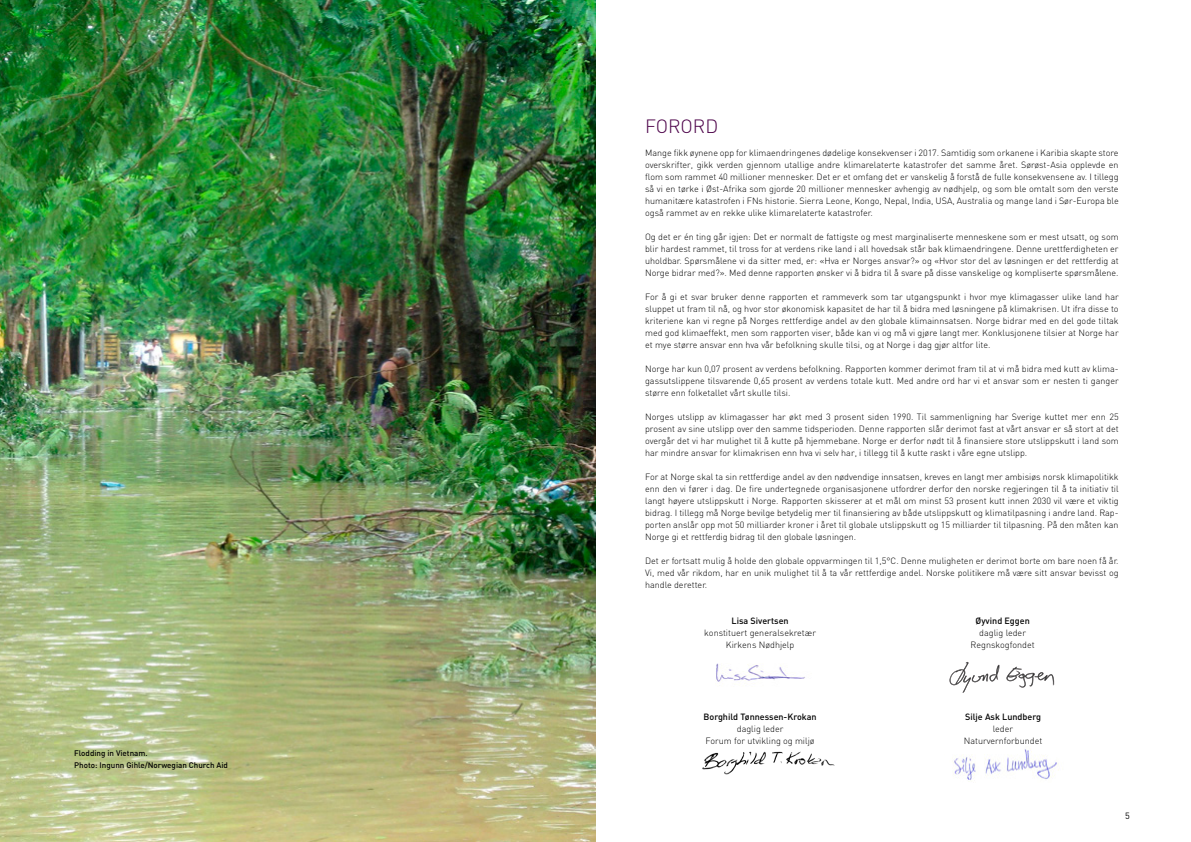
<style>
.page{position:relative;width:1191px;height:842px;background:#fff}
.page>*{position:absolute;margin:0;border:0;box-sizing:border-box;transform-origin:0 0}
.STOR_TITTEL{font:300 19px "DIN";color:#4b0048}
.Brødtekst{font:300 9px/12px "DIN";color:#000;text-align:justify}
.Brødtekst-2{font:500 9px "DIN";color:#000}
.t1{font:9px "DIN";color:#000}
.Brødtekst-3{font:500 8px "DIN";color:#000}
.s1{font-weight:500}
</style>
<div class="page">
<img style="left:952px;top:748px;width:107px;height:34px">
<img style="left:716px;top:663px;width:89px;height:20px">
<img style="left:949px;top:661px;width:106px;height:32px">
<img style="left:702px;top:751px;width:133px;height:24px">
<img style="left:0;top:0;width:595px;height:842px">
<p class="Brødtekst-3" style="left:74px;top:748px;width:75px">Flodding in Vietnam.</p>
<p class="Brødtekst-3" style="left:74px;top:760px;width:155px">Photo: Ingunn Gihle/Norwegian Church Aid</p>
<p class="STOR_TITTEL" style="left:645px;top:115px;width:75px">FORORD</p>
<p class="Brødtekst" style="left:645px;top:147px;width:475px">Mange fikk øynene opp for klimaendringenes dødelige konsekvenser i 2017. Samtidig som orkanene i Karibia skapte store overskrifter, gikk verden gjennom utallige andre klimarelaterte katastrofer det samme året. Sørøst-Asia opplevde en flom som rammet 40 millioner mennesker. Det er et omfang det er vanskelig å forstå de fulle konsekvensene av. I tillegg så vi en tørke i Øst-Afrika som gjorde 20 millioner mennesker avhengig av nødhjelp, og som ble omtalt som den verste humanitære katastrofen i FNs historie. Sierra Leone, Kongo, Nepal, India, USA, Australia og mange land i Sør-Europa ble også rammet av en rekke ulike klimarelaterte katastrofer.</p>
<p class="Brødtekst" style="left:645px;top:231px;width:475px">Og det er én ting går igjen: Det er normalt de fattigste og mest marginaliserte menneskene som er mest utsatt, og som blir hardest rammet, til tross for at verdens rike land i all hovedsak står bak klimaendringene. Denne urettferdigheten er uholdbar. Spørsmålene vi da sitter med, er: «Hva er Norges ansvar?» og «Hvor stor del av løsningen er det rettferdig at Norge bidrar med?». Med denne rapporten ønsker vi å bidra til å svare på disse vanskelige og kompliserte spørsmålene.</p>
<p class="Brødtekst" style="left:645px;top:291px;width:475px">For å gi et svar bruker denne rapporten et rammeverk som tar utgangspunkt i hvor mye klimagasser ulike land har sluppet ut fram til nå, og hvor stor økonomisk kapasitet de har til å bidra med løsningene på klimakrisen. Ut ifra disse to kriteriene kan vi regne på Norges rettferdige andel av den globale klimainnsatsen. Norge bidrar med en del gode tiltak med god klimaeffekt, men som rapporten viser, både kan vi og må vi gjøre langt mer. Konklusjonene tilsier at Norge har et mye større ansvar enn hva vår befolkning skulle tilsi, og at Norge i dag gjør altfor lite.</p>
<p class="Brødtekst" style="left:645px;top:363px;width:475px">Norge har kun 0,07 prosent av verdens befolkning. Rapporten kommer derimot fram til at vi må bidra med kutt av klima&shy;gassutslippene tilsvarende 0,65 prosent av verdens totale kutt. Med andre ord har vi et ansvar som er nesten ti ganger større enn folketallet vårt skulle tilsi.</p>
<p class="Brødtekst" style="left:645px;top:411px;width:475px">Norges utslipp av klimagasser har økt med 3 prosent siden 1990. Til sammenligning har Sverige kuttet mer enn 25 prosent av sine utslipp over den samme tidsperioden. Denne rapporten slår derimot fast at vårt ansvar er så stort at det overgår det vi har mulighet til å kutte på hjemmebane. Norge er derfor nødt til å finansiere store utslippskutt i land som har mindre ansvar for klimakrisen enn hva vi selv har, i tillegg til å kutte raskt i våre egne utslipp.</p>
<p class="Brødtekst" style="left:645px;top:471px;width:475px">For at Norge skal ta sin rettferdige andel av den nødvendige innsatsen, kreves en langt mer ambisiøs norsk klimapolitikk enn den vi fører i dag. De fire undertegnede organisasjonene utfordrer derfor den norske regjeringen til å ta initiativ til langt høyere utslippskutt i Norge. Rapporten skisserer at et mål om minst 53 prosent kutt innen 2030 vil være et viktig bidrag. I tillegg må Norge bevilge betydelig mer til finansiering av både utslippskutt og klimatilpasning i andre land. Rap&shy;porten anslår opp mot 50 milliarder kroner i året til globale utslippskutt og 15 milliarder til tilpasning. På den måten kan Norge gi et rettferdig bidrag til den globale løsningen.</p>
<p class="Brødtekst" style="left:645px;top:555px;width:475px">Det er fortsatt mulig å holde den globale oppvarmingen til 1,5°C. Denne muligheten er derimot borte om bare noen få år.<br>Vi, med vår rikdom, har en unik mulighet til å ta vår rettferdige andel. Norske politikere må være sitt ansvar bevisst og handle deretter.</p>
<p class="Brødtekst" style="left:704px;top:615px;width:113px;text-align:center"><span class="s1">Lisa Sivertsen<br></span>konstituert generalsekretær</p>
<p class="Brødtekst" style="left:726px;top:639px;width:70px">Kirkens Nødhjelp</p>
<p class="Brødtekst-2" style="left:703px;top:711px;width:115px">Borghild Tønnessen-Krokan</p>
<p class="Brødtekst" style="left:737px;top:723px;width:48px">daglig leder</p>
<p class="Brødtekst" style="left:705px;top:735px;width:111px">Forum for utvikling og miljø</p>
<p class="Brødtekst-2" style="left:975px;top:615px;width:56px">Øyvind Eggen</p>
<p class="Brødtekst" style="left:979px;top:627px;width:48px">daglig leder</p>
<p class="Brødtekst" style="left:970px;top:639px;width:66px">Regnskogfondet</p>
<p class="Brødtekst-2" style="left:965px;top:711px;width:77px">Silje Ask Lundberg</p>
<p class="Brødtekst" style="left:963px;top:723px;width:80px;text-align:center">leder<br>Naturvernforbundet</p>
<p class="t1" style="left:1125px;top:810px;width:6px">5</p>
</div>
